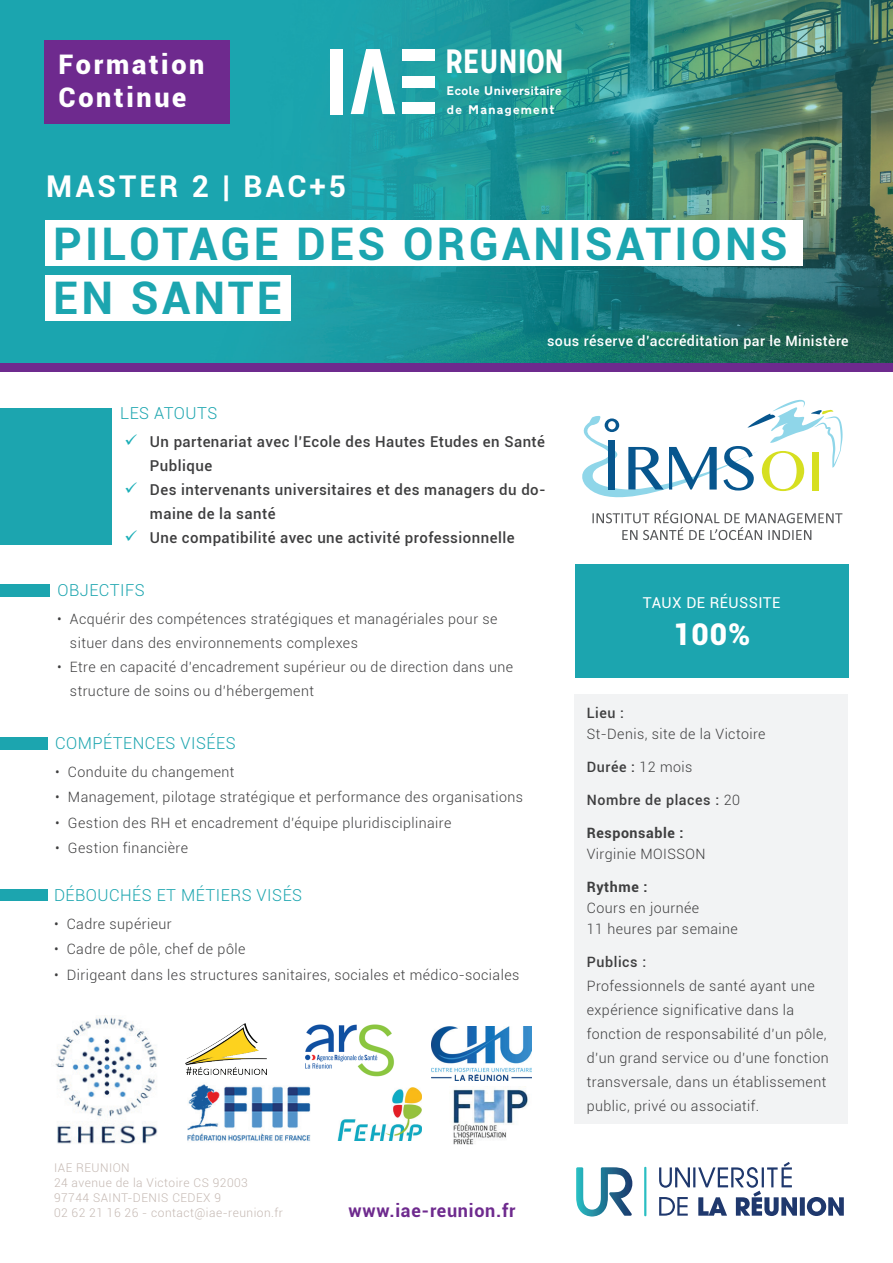
<style>
.page{position:relative;width:893px;height:1263px;background:#fff}
.page>*{position:absolute;margin:0;border:0;box-sizing:border-box;transform-origin:0 0}
.t1{font:700 45px/54px "Roboto";letter-spacing:.07em;color:#1ca5af}
.t2{font:700 33.75px "Mission Gothic";letter-spacing:-.03em;color:#fff}
.t3{font:700 30px "Roboto";letter-spacing:.1em;color:#fff}
.t4{font:900 30px "Roboto";color:#fff}
.t5{font:900 27px/32.4px "Roboto";letter-spacing:.1em;color:#fff}
.t6{font:700 18px "Roboto";letter-spacing:.04em;color:#6e2a8e}
.t7{font:300 16.5px "Roboto";letter-spacing:.03em;color:#1ca5af}
.t8{font:500 15px/24px "Roboto";letter-spacing:.03em;color:#3e3e3f}
.t9{font:15px "Roboto";letter-spacing:.03em;color:#fff}
.t10{font:300 14.25px/24px "Roboto";letter-spacing:.03em;color:#3e3e3f}
.t11{font:500 14.25px "Roboto";letter-spacing:.04em;color:#3e3e3f}
.t12{font:500 14.25px "Roboto";letter-spacing:.03em;color:#fff}
.t13{font:700 14.25px "Roboto";letter-spacing:.04em;color:#3e3e3f}
.t14{font:700 13.05px "Transport D";letter-spacing:.025em;color:#fff}
.t15{font:700 13.05px "Transport D";letter-spacing:.08em;color:#fff}
.t16{font:300 12px/15px "Roboto";letter-spacing:.04em;color:#c5b9b3}
.s1{font-weight:300}
</style>
<div class="page">
<div style="left:0;top:339px;width:893px;height:33px;background:#6e2a8e"></div>
<img style="left:0;top:0;width:893px;height:362px">
<div style="left:45px;top:275px;width:246px;height:46px;background:#fff"></div>
<div style="left:574px;top:694px;width:274px;height:430px;background:#f2f3f4"></div>
<div style="left:0;top:408px;width:111px;height:136px;background:#1ca5af"></div>
<div style="left:0;top:584px;width:50px;height:12px;background:#1ca5af"></div>
<div style="left:330px;top:49px;width:12px;height:65px;background:#fff"></div>
<svg style="left:351px;top:49px;width:44px;height:65px"></svg>
<div style="left:403px;top:49px;width:32px;height:12px;background:#fff"></div>
<div style="left:403px;top:102px;width:32px;height:12px;background:#fff"></div>
<div style="left:403px;top:76px;width:32px;height:11px;background:#fff"></div>
<svg style="left:576px;top:1167px;width:56px;height:49px"></svg>
<svg style="left:659px;top:1167px;width:31px;height:21px"></svg>
<hr style="left:693px;top:1167px;width:2px;height:20px;background:#1f386d">
<svg style="left:698px;top:1162px;width:99px;height:54px"></svg>
<div style="left:800px;top:1197px;width:5px;height:19px;background:#1f386d"></div>
<svg style="left:807px;top:1197px;width:37px;height:19px"></svg>
<svg style="left:659px;top:1197px;width:29px;height:19px"></svg>
<div style="left:645px;top:1167px;width:1px;height:49px;border:1px solid #28bec2"></div>
<div style="left:45px;top:220px;width:758px;height:46px;background:#fff"></div>
<div style="left:0;top:737px;width:48px;height:12px;background:#1ca5af"></div>
<div style="left:44px;top:40px;width:186px;height:84px;background:#6e2a8e"></div>
<div style="left:575px;top:564px;width:273px;height:114px;background:#1ca5af"></div>
<svg style="left:582px;top:400px;width:261px;height:140px"></svg>
<div style="left:0;top:889px;width:48px;height:12px;background:#1ca5af"></div>
<img style="left:55px;top:1015px;width:103px;height:129px">
<img style="left:186px;top:1023px;width:80px;height:52px">
<img style="left:305px;top:1024px;width:89px;height:53px">
<img style="left:431px;top:1027px;width:100px;height:53px">
<img style="left:453px;top:1088px;width:76px;height:57px">
<img style="left:338px;top:1087px;width:84px;height:54px">
<img style="left:187px;top:1084px;width:123px;height:57px">
<h3 class="t5" style="left:58px;top:47px;width:147px">Formation<br>Continue</h3>
<h3 class="t3" style="left:46px;top:165px;width:301px">MASTER 2 | BAC+5</h3>
<h2 class="t2" style="left:445px;top:40px;width:121px">REUNION</h2>
<p class="t14" style="left:446px;top:80px;width:117px">Ecole Universitaire</p>
<p class="t15" style="left:447px;top:99px;width:109px">de Management</p>
<h1 class="t1" style="left:53px;top:215px;width:736px">PILOTAGE DES ORGANISATIONS<br>EN SANTE</h1>
<p class="t7" style="left:120px;top:402px;width:97px">Les atouts</p>
<p class="t12" style="left:547px;top:331px;width:303px">sous réserve d’accréditation par le Ministère</p>
<p class="t8" style="left:150px;top:429px;width:397px">Un partenariat avec l’Ecole des Hautes Etudes en Santé Publique<br>Des intervenants universitaires et des managers du do&shy;maine de la santé<br>Une compatibilité avec une activité professionnelle</p>
<p class="t7" style="left:58px;top:579px;width:89px">Objecti fS</p>
<p class="t10" style="left:70px;top:607px;width:429px;text-indent:-13px">• Acquérir des compétences stratégiques et managériales pour se situer dans des environnements complexes</p>
<p class="t10" style="left:70px;top:655px;width:445px;text-indent:-13px">• Etre en capacité d’encadrement supérieur ou de direction dans une structure de soins ou d’hébergement</p>
<p class="t7" style="left:55px;top:732px;width:180px">COMPétences visées</p>
<p class="t10" style="left:55px;top:759px;width:181px">• Conduite du changement</p>
<p class="t10" style="left:55px;top:785px;width:469px">• Management, pilotage stratégique et performance des organisations</p>
<p class="t10" style="left:55px;top:810px;width:398px">• Gestion des RH et encadrement d’équipe pluridisciplinaire</p>
<p class="t10" style="left:55px;top:836px;width:134px">• Gestion financière</p>
<p class="t7" style="left:54px;top:883px;width:248px">débouch és et m éti ers visés</p>
<p class="t10" style="left:54px;top:911px;width:119px">• Cadre supérieur</p>
<p class="t10" style="left:54px;top:937px;width:193px">• Cadre de pôle, chef de pôle</p>
<p class="t10" style="left:54px;top:962px;width:467px">• Dirigeant dans les structures sanitaires, sociales et médico-sociales</p>
<p class="t16" style="left:54px;top:1160px;width:230px">IAE REUNION<br>24 avenue de la Victoire CS 92003<br>97744 SAINT-DENIS CEDEX 9<br>02 62 21 16 26 - contact@iae-reunion.fr</p>
<p class="t6" style="left:349px;top:1197px;width:168px">www.iae-reunion.fr</p>
<p class="t9" style="left:643px;top:592px;width:139px">TAUX DE RÉUSSITE</p>
<h3 class="t4" style="left:673px;top:613px;width:79px">100%</h3>
<p class="t11" style="left:587px;top:703px;width:39px">Lieu :</p>
<p class="t10" style="left:587px;top:721px;width:180px">St-Denis, site de la Victoire</p>
<p class="t11" style="left:587px;top:757px;width:107px">Durée : <span class="s1">12 mois</span></p>
<p class="t11" style="left:587px;top:790px;width:155px">Nombre de places : <span class="s1">20</span></p>
<p class="t13" style="left:587px;top:823px;width:98px">Responsable :</p>
<p class="t10" style="left:587px;top:841px;width:120px">Virginie MOISSON</p>
<p class="t13" style="left:587px;top:877px;width:62px">Rythme :</p>
<p class="t10" style="left:587px;top:897px;width:153px;line-height:21px">Cours en journée<br>11 heures par semaine</p>
<p class="t11" style="left:587px;top:952px;width:61px">Publics :</p>
<p class="t10" style="left:587px;top:973px;width:243px">Professionnels de santé ayant une expérience significative dans la fonction de responsabilité d’un pôle, d’un grand service ou d’une fonction transversale, dans un établissement public, privé ou associatif.</p>
</div>
